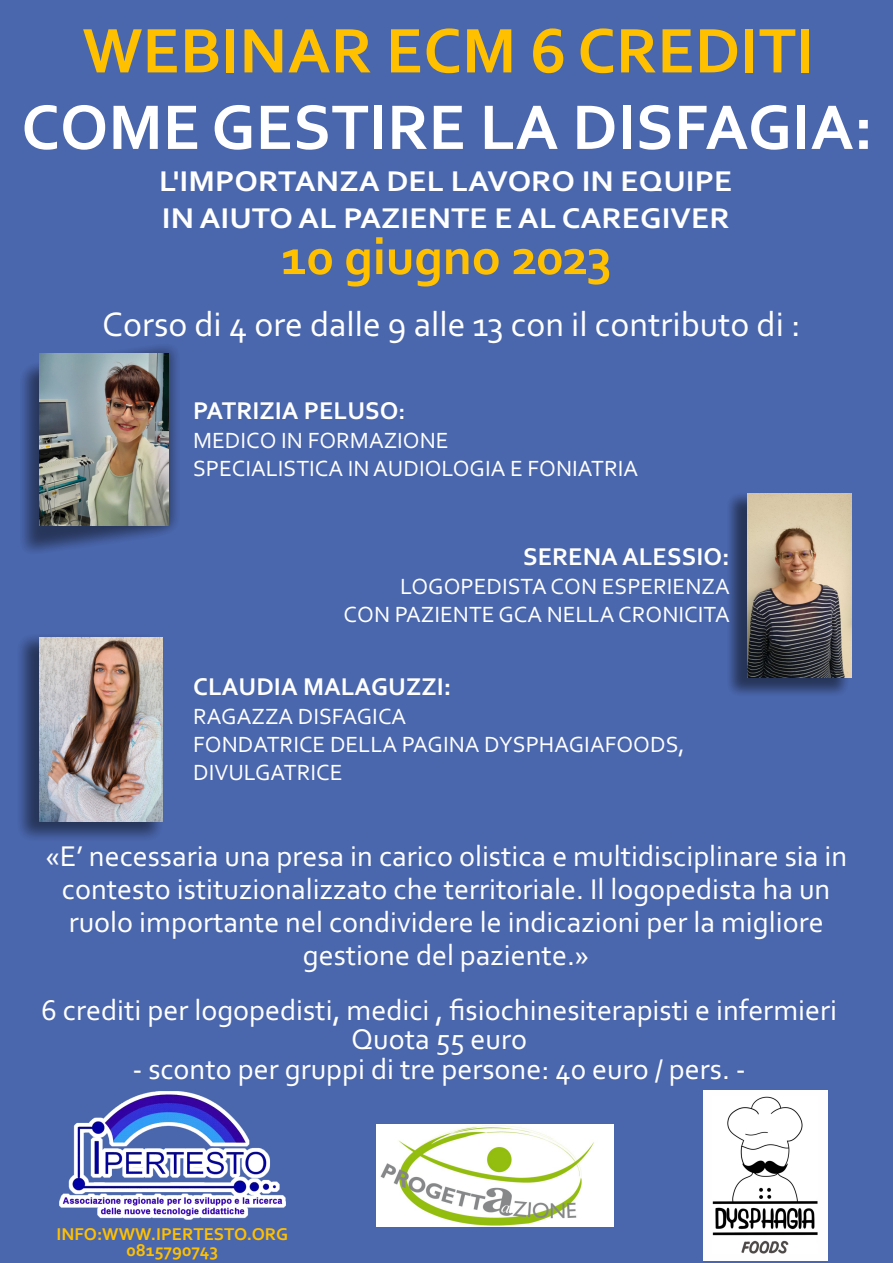
<style>
.page{position:relative;width:893px;height:1263px;background:#4a66ac}
.page>*{position:absolute;margin:0;border:0;box-sizing:border-box;transform-origin:0 0}
.t1{font:700 66px "Corbel";color:#fff}
.t2{font:700 66px "Corbel";color:#ffc000}
.t3{font:700 52.05px "Corbel";color:#ffc000}
.t4{font:35.55px "Corbel";color:#fff}
.t5{font:30px/33px "Corbel";color:#fff;text-align:center}
.t6{font:700 30px/36.6px "Corbel";color:#fff;scale:1.07 1}
.t7{font:700 25.5px "Corbel";color:#fff}
.t8{font:23.1px/28.2px "Corbel";color:#fff}
.t9{font:700 18px/15.5px "Corbel";color:#ffc000;text-align:center}
.s1{font-size:23.1px}
</style>
<div class="page">
<svg style="left:23px;top:346px;width:154px;height:206px"></svg>
<img style="left:40px;top:354px;width:128px;height:171px">
<div style="left:720px;top:487px;width:135px;height:216px;background:#000;opacity:.49"></div>
<img style="left:747px;top:493px;width:104px;height:185px">
<div style="left:10px;top:628px;width:160px;height:221px;background:#000;opacity:.49"></div>
<img style="left:40px;top:637px;width:123px;height:185px">
<img style="left:60px;top:1091px;width:225px;height:128px">
<img style="left:704px;top:1090px;width:123px;height:170px">
<img style="left:377px;top:1124px;width:237px;height:102px">
<h1 class="t2" style="left:82px;top:23px;width:733px">WEBINAR ECM 6 CREDITI</h1>
<h1 class="t1" style="left:21px;top:100px;width:853px">COME GESTIRE LA DISFAGIA:</h1>
<p class="t6" style="left:159px;top:165px;width:537px">L'IMPORTANZA DEL LAVORO IN EQUIPE<br>IN AIUTO AL PAZIENTE E AL CAREGIVER</p>
<h2 class="t3" style="left:281px;top:235px;width:333px">10 giugno 2023</h2>
<p class="t4" style="left:102px;top:310px;width:700px">Corso di 4 ore dalle 9 alle 13 con il contributo di :</p>
<p class="t7" style="left:193px;top:400px;width:214px">PATRIZIA PELUSO<span class="s1">:</span></p>
<p class="t8" style="left:193px;top:428px;width:447px">MEDICO IN FORMAZIONE<br>SPECIALISTICA IN AUDIOLOGIA E FONIATRIA</p>
<p class="t7" style="left:523px;top:546px;width:208px">SERENA ALESSIO:</p>
<p class="t8" style="left:344px;top:574px;width:388px;text-align:right">LOGOPEDISTA CON ESPERIENZA<br>CON PAZIENTE GCA NELLA CRONICITA</p>
<p class="t7" style="left:193px;top:676px;width:260px">CLAUDIA MALAGUZZI:</p>
<p class="t8" style="left:193px;top:704px;width:493px">RAGAZZA DISFAGICA<br>FONDATRICE DELLA PAGINA DYSPHAGIAFOODS,<br>DIVULGATRICE</p>
<p class="t5" style="left:45px;top:842px;width:803px">«E’ necessaria una presa in carico olistica e multidisciplinare sia in contesto istituzionalizzato che territoriale. Il logopedista ha un ruolo importante nel condividere le indicazioni per la migliore gestione del paziente.»</p>
<p class="t5" style="left:41px;top:998px;width:797px;line-height:29.2px">6 crediti per logopedisti, medici , fisiochinesiterapisti e infermieri<br>Quota 55 euro</p>
<p class="t5" style="left:132px;top:1055px;width:615px">- sconto per gruppi di tre persone: 40 euro / pers. -</p>
<p class="t9" style="left:56px;top:1228px;width:233px">INFO:WWW.IPERTESTO.ORG<br>0815790743</p>
</div>
